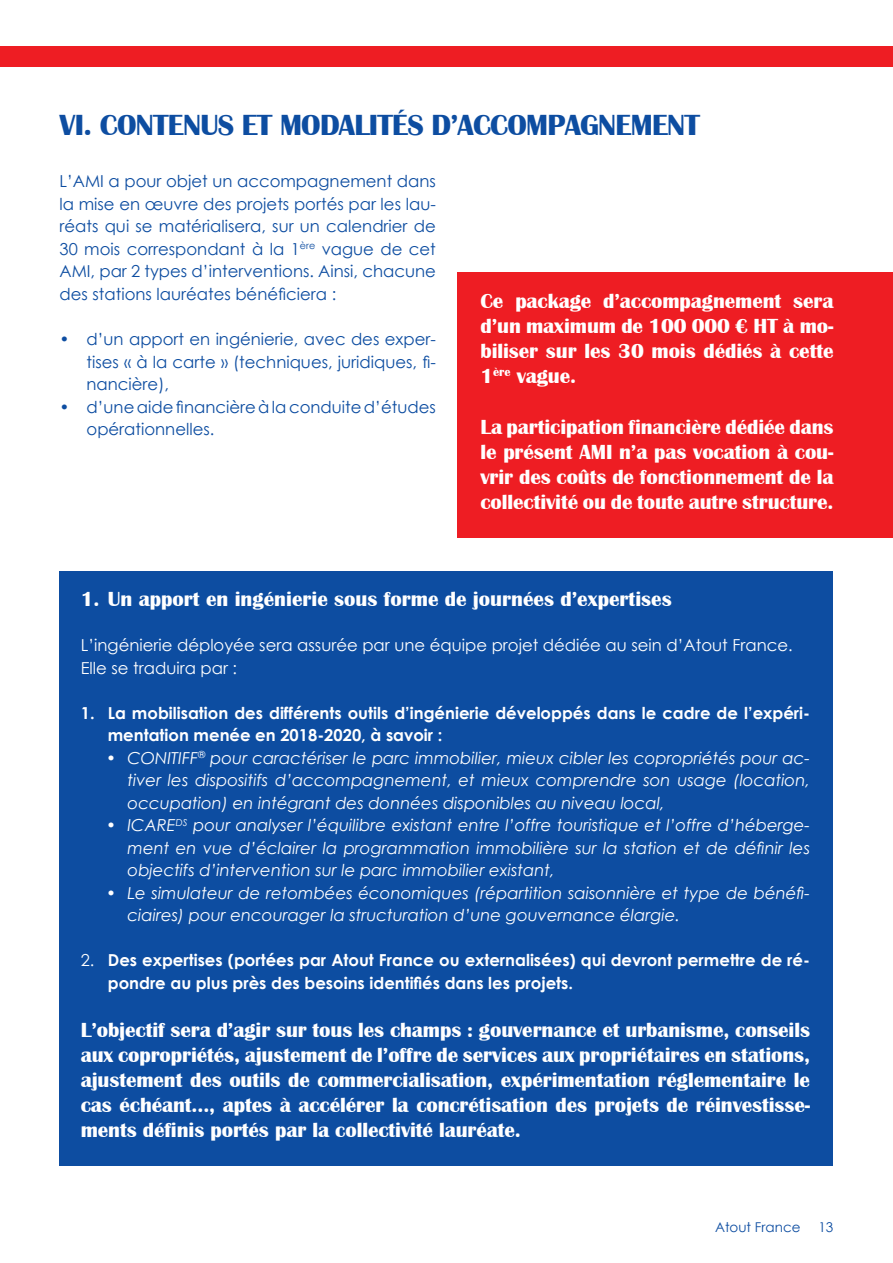
<style>
.page{position:relative;width:893px;height:1263px;background:#fff}
.page>*{position:absolute;margin:0;border:0;box-sizing:border-box;transform-origin:0 0}
.t1{font:700 30px "Britannic";letter-spacing:-.025em;color:#0d4da1}
.t2{font:700 21px/25.2px "Britannic";letter-spacing:-.005em;color:#fff;text-align:justify}
.t3{font:italic 16.5px/22.5px "Century Gothic";color:#fff;text-align:justify}
.t4{font:16.5px/22.5px "Century Gothic";color:#0d4da1;text-align:justify}
.t5{font:700 16.5px/22.5px "Century Gothic";color:#fff}
.t6{font:16.5px "Century Gothic";color:#fff}
.t7{font:13.5px "Century Gothic";color:#0d4da1}
.s1{font-family:"Century Gothic";font-weight:400;font-size:16.5px;color:#fff}
.s2{font-weight:400}
</style>
<div class="page">
<div style="left:0;top:47px;width:893px;height:20px;background:#ee1d23"></div>
<div style="left:457px;top:272px;width:436px;height:265px;background:#ee1d23"></div>
<div style="left:60px;top:571px;width:773px;height:594px;background:#0d4da1"></div>
<p class="t1" style="left:60px;top:108px;width:652px">VI. CONTENUS ET MODALITÉS D’ACCOMPAGNEMENT<span class="s1">o</span></p>
<p class="t4" style="left:60px;top:170px;width:378px">L’AMI a pour objet un accompagnement dans la mise en œuvre des projets portés par les lau&shy;réats qui se matérialisera, sur un calendrier de 30 mois correspondant à la 1<sup>ère</sup> vague de cet AMI, par 2 types d’interventions. Ainsi, chacune des stations lauréates bénéficiera :</p>
<p class="t4" style="left:87px;top:327px;width:351px;text-indent:-27px">• d’un apport en ingénierie, avec des exper&shy;tises « à la carte » (techniques, juridiques, fi&shy;nancière),</p>
<p class="t4" style="left:87px;top:395px;width:351px;text-indent:-27px">• d’une aide financière à la conduite d’études opérationnelles.</p>
<p class="t2" style="left:480px;top:288px;width:354px">Ce package d’accompagnement sera d’un maximum de 100 000 € HT à mo&shy;biliser sur les 30 mois dédiés à cette 1<sup>ère</sup> vague.</p>
<p class="t2" style="left:480px;top:414px;width:354px">La participation financière dédiée dans le présent AMI n’a pas vocation à cou&shy;vrir des coûts de fonctionnement de la collectivité ou de toute autre structure.</p>
<p class="t2" style="left:81px;top:587px;width:592px">1. Un apport en ingénierie sous forme de journées d’expertises</p>
<p class="t6" style="left:81px;top:634px;width:713px">L’ingénierie déployée sera assurée par une équipe projet dédiée au sein d’Atout France.</p>
<p class="t6" style="left:81px;top:656px;width:158px">Elle se traduira par :</p>
<p class="t5" style="left:108px;top:701px;width:704px;text-indent:-27px">1. La mobilisation des différents outils d’ingénierie développés dans le cadre de l’expéri&shy;mentation menée en 2018-2020, à savoir :</p>
<p class="t3" style="left:128px;top:746px;width:684px;text-indent:-21px">• CONITIFF<sup>®</sup> pour caractériser le parc immobilier, mieux cibler les copropriétés pour ac&shy;tiver les dispositifs d’accompagnement, et mieux comprendre son usage (location, occupation) en intégrant des données disponibles au niveau local,</p>
<p class="t3" style="left:128px;top:814px;width:684px;text-indent:-21px">• ICARE<sup>DS</sup> pour analyser l’équilibre existant entre l’offre touristique et l’offre d’héberge&shy;ment en vue d’éclairer la programmation immobilière sur la station et de définir les objectifs d’intervention sur le parc immobilier existant,</p>
<p class="t3" style="left:128px;top:881px;width:684px;text-indent:-21px">• Le simulateur de retombées économiques (répartition saisonnière et type de bénéfi&shy;ciaires) pour encourager la structuration d’une gouvernance élargie.</p>
<p class="t5" style="left:108px;top:948px;width:704px;text-indent:-27px"><span class="s2">2.</span> Des expertises (portées par Atout France ou externalisées) qui devront permettre de ré&shy;pondre au plus près des besoins identifiés dans les projets.</p>
<p class="t2" style="left:81px;top:1017px;width:731px">L’objectif sera d’agir sur tous les champs : gouvernance et urbanisme, conseils aux copropriétés, ajustement de l’offre de services aux propriétaires en stations, ajustement des outils de commercialisation, expérimentation réglementaire le cas échéant..., aptes à accélérer la concrétisation des projets de réinvestisse&shy;ments définis portés par la collectivité lauréate.</p>
<p class="t7" style="left:715px;top:1217px;width:87px">Atout France</p>
<p class="t7" style="left:818px;top:1217px;width:16px">13</p>
</div>
